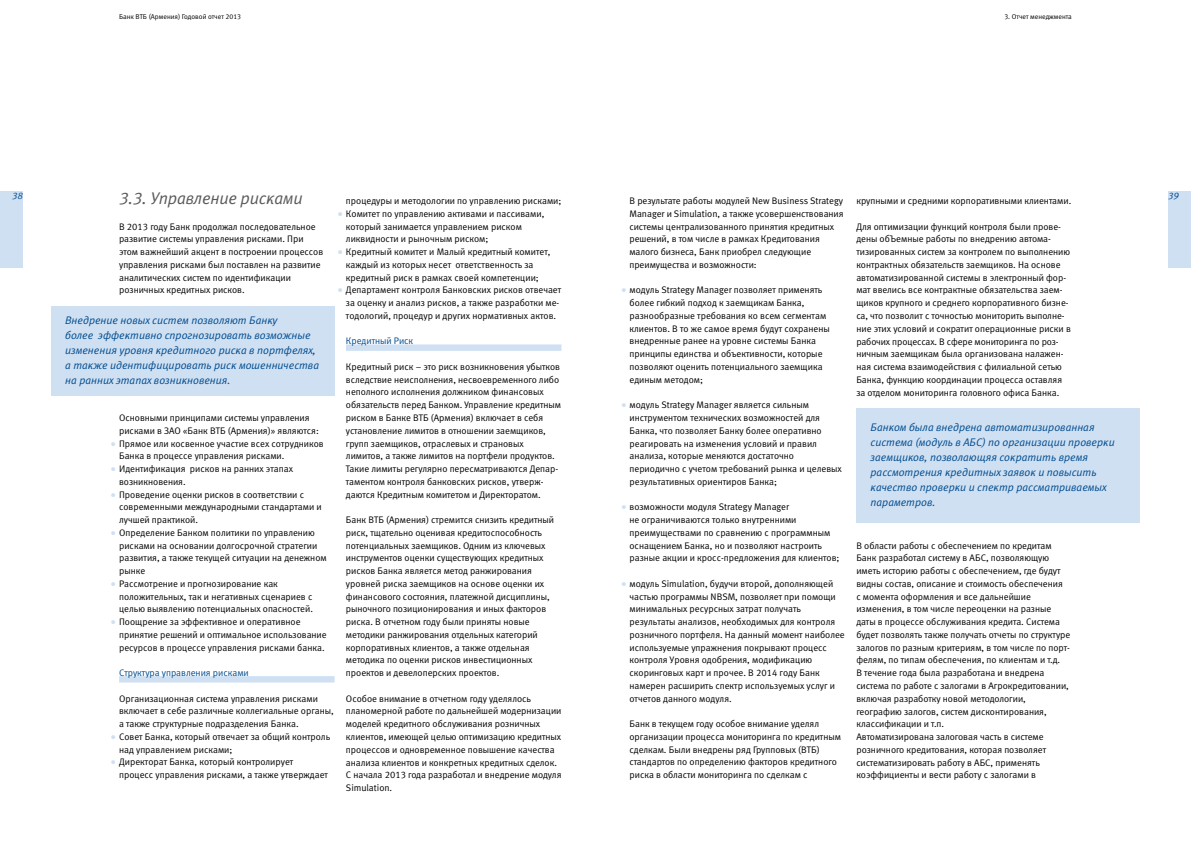
<style>
.page{position:relative;width:1191px;height:842px;background:#fff}
.page>*{position:absolute;margin:0;border:0;box-sizing:border-box;transform-origin:0 0}
.t1{font:italic 17px "Meta Normal Cyr LF";letter-spacing:-.01em;color:#58595b}
.t2{font:italic 11px/15px "Meta Normal LFC";color:#004b8d}
.t3{font:9.5px/12.8px "Meta Normal LFC";color:#000}
.t4{font:9.5px/12.8px "Meta Normal Cyr LF";color:#000}
.t5{font:9.5px "Meta Normal LFC";color:#004b8d}
.t6{font:italic 9.5px "Meta Normal Cyr LF";color:#004b8d}
.t7{font:7px "Meta Normal LFC";color:#000}
.s1{font-size:11px;color:#cfe0f3}
</style>
<div class="page">
<div style="left:1168px;top:191px;width:23px;height:77px;background:#cfe0f3"></div>
<div style="left:0;top:191px;width:23px;height:77px;background:#cfe0f3"></div>
<div style="left:119px;top:676px;width:215px;height:6px;background:#cfe0f3"></div>
<div style="left:346px;top:344px;width:215px;height:7px;background:#cfe0f3"></div>
<div style="left:51px;top:306px;width:283px;height:89px;background:#cfe0f3"></div>
<div style="left:856px;top:408px;width:284px;height:115px;background:#cfe0f3"></div>
<p class="t7" style="left:119px;top:13px;width:124px">Банк ВТБ (Армения) Годовой отчет 2013</p>
<p class="t7" style="left:1004px;top:13px;width:69px">3. Отчет менеджмента</p>
<h1 class="t1" style="left:119px;top:189px;width:185px">3.3. Управление рисками</h1>
<p class="t3" style="left:119px;top:220px;width:206px">В 2013 году Банк продолжал последовательное развитие системы управления рисками. При этом важнейший акцент в построении процессов управления рисками был поставлен на развитие аналитических систем по идентификации розничных кредитных рисков.</p>
<p class="t6" style="left:12px;top:190px;width:12px">38</p>
<p class="t6" style="left:1168px;top:190px;width:12px">39</p>
<p class="t3" style="left:629px;top:194px;width:216px">В результате работы модулей New Business Strategy Manager и Simulation, а также усовершенствования системы централизованного принятия кредитных решений, в том числе в рамках Кредитования малого бизнеса, Банк приобрел следующие преимущества и возможности:</p>
<p class="t4" style="left:629px;top:284px;width:202px;text-indent:-9px"><span class="s1">•</span> модуль Strategy Manager позволяет применять более гибкий подход к заемщикам Банка, разнообразные требования ко всем сегментам клиентов. В то же самое время будут сохранены внедренные ранее на уровне системы Банка принципы единства и объективности, которые позволяют оценить потенциального заемщика единым методом;</p>
<p class="t4" style="left:629px;top:398px;width:214px;text-indent:-9px"><span class="s1">•</span> модуль Strategy Manager является сильным инструментом технических возможностей для Банка, что позволяет Банку более оперативно реагировать на изменения условий и правил анализа, которые меняются достаточно периодично с учетом требований рынка и целевых результативных ориентиров Банка;</p>
<p class="t4" style="left:629px;top:501px;width:211px;text-indent:-9px"><span class="s1">•</span> возможности модуля Strategy Manager<br>не ограничиваются только внутренними преимуществами по сравнению с программным оснащением Банка, но и позволяют настроить разные акции и кросс-предложения для клиентов;</p>
<p class="t4" style="left:629px;top:577px;width:217px;text-indent:-9px"><span class="s1">•</span> модуль Simulation, будучи второй, дополняющей частью программы NBSM, позволяет при помощи минимальных ресурсных затрат получать результаты анализов, необходимых для контроля розничного портфеля. На данный момент наиболее используемые упражнения покрывают процесс контроля Уровня одобрения, модификацию скоринговых карт и прочее. В 2014 году Банк намерен расширить спектр используемых услуг и отчетов данного модуля.</p>
<p class="t3" style="left:629px;top:717px;width:213px">Банк в текущем году особое внимание уделял организации процесса мониторинга по кредитным сделкам. Были внедрены ряд Групповых (ВТБ) стандартов по определению факторов кредитного риска в области мониторинга по сделкам с</p>
<p class="t4" style="left:346px;top:194px;width:217px">процедуры и методологии по управлению рисками;</p>
<p class="t4" style="left:346px;top:207px;width:200px;text-indent:-9px"><span class="s1">•</span> Комитет по управлению активами и пассивами, который занимается управлением риском ликвидности и рыночным риском;</p>
<p class="t4" style="left:346px;top:245px;width:206px;text-indent:-9px"><span class="s1">•</span> Кредитный комитет и Малый кредитный комитет, каждый из которых несет ответственность за кредитный риск в рамках своей компетенции;</p>
<p class="t4" style="left:346px;top:284px;width:217px;text-indent:-9px"><span class="s1">•</span> Департамент контроля Банковских рисков отвечает за оценку и анализ рисков, а также разработки ме&shy;тодологий, процедур и других нормативных актов.</p>
<p class="t5" style="left:346px;top:336px;width:69px">Кредитный Риск</p>
<p class="t3" style="left:346px;top:360px;width:217px">Кредитный риск – это риск возникновения убытков вследствие неисполнения, несвоевременного либо неполного исполнения должником финансовых обязательств перед Банком. Управление кредитным риском в Банке ВТБ (Армения) включает в себя установление лимитов в отношении заемщиков, групп заемщиков, отраслевых и страновых лимитов, а также лимитов на портфели продуктов.<br>Такие лимиты регулярно пересматриваются Депар&shy;таментом контроля банковских рисков, утверж&shy;даются Кредитным комитетом и Директоратом.</p>
<p class="t3" style="left:346px;top:513px;width:210px">Банк ВТБ (Армения) стремится снизить кредитный риск, тщательно оценивая кредитоспособность потенциальных заемщиков. Одним из ключевых инструментов оценки существующих кредитных рисков Банка является метод ранжирования уровней риска заемщиков на основе оценки их финансового состояния, платежной дисциплины, рыночного позиционирования и иных факторов риска. В отчетном году были приняты новые методики ранжирования отдельных категорий корпоративных клиентов, а также отдельная методика по оценки рисков инвестиционных проектов и девелоперских проектов.</p>
<p class="t3" style="left:346px;top:692px;width:217px">Особое внимание в отчетном году уделялось планомерной работе по дальнейшей модернизации моделей кредитного обслуживания розничных клиентов, имеющей целью оптимизацию кредитных процессов и одновременное повышение качества анализа клиентов и конкретных кредитных сделок.<br>С начала 2013 года разработал и внедрение модуля Simulation.</p>
<p class="t3" style="left:856px;top:194px;width:216px">крупными и средними корпоративными клиентами.</p>
<p class="t3" style="left:856px;top:220px;width:216px">Для оптимизации функций контроля были прове&shy;дены обЪемные работы по внедрению автома&shy;тизированных систем за контролем по выполнению контрактных обязательств заемщиков. На основе автоматизированной системы в электронный фор&shy;мат ввелись все контрактные обязательства заем&shy;щиков крупного и среднего корпоративного бизне&shy;са, что позволит с точностью мониторить выполне&shy;ние этих условий и сократит операционные риски в рабочих процессах. В сфере мониторинга по роз&shy;ничным заемщикам была организована налажен&shy;ная система взаимодействия с филиальной сетью Банка, функцию координации процесса оставляя за отделом мониторинга головного офиса Банка.</p>
<p class="t2" style="left:65px;top:312px;width:255px">Внедрение новых систем позволяют Банку<br>более эффективно спрогнозировать возможные изменения уровня кредитного риска в портфелях, а также идентифицировать риск мошенничества на ранних этапах возникновения.</p>
<p class="t3" style="left:119px;top:411px;width:201px">Основными принципами системы управления рисками в ЗАО «Банк ВТБ (Армения)» являются:</p>
<p class="t4" style="left:119px;top:437px;width:206px;text-indent:-9px"><span class="s1">•</span> Прямое или косвенное участие всех сотрудников<br>Банка в процессе управления рисками.</p>
<p class="t4" style="left:119px;top:462px;width:175px;text-indent:-9px"><span class="s1">•</span> Идентификация рисков на ранних этапах возникновения.</p>
<p class="t4" style="left:119px;top:488px;width:204px;text-indent:-9px"><span class="s1">•</span> Проведение оценки рисков в соответствии с современными международными стандартами и лучшей практикой.</p>
<p class="t4" style="left:119px;top:526px;width:209px;text-indent:-9px"><span class="s1">•</span> Определение Банком политики по управлению рисками на основании долгосрочной стратегии развития, а также текущей ситуации на денежном рынке</p>
<p class="t4" style="left:119px;top:577px;width:195px;text-indent:-9px"><span class="s1">•</span> Рассмотрение и прогнозирование как положительных, так и негативных сценариев с целью выявлению потенциальных опасностей.</p>
<p class="t4" style="left:119px;top:615px;width:209px;text-indent:-9px"><span class="s1">•</span> Поощрение за эффективное и оперативное принятие решений и оптимальное использование ресурсов в процессе управления рисками банка.</p>
<p class="t5" style="left:119px;top:667px;width:131px">Структура управления рисками</p>
<p class="t3" style="left:119px;top:692px;width:216px">Организационная система управления рисками включает в себе различные коллегиальные органы, а также структурные подразделения Банка.</p>
<p class="t4" style="left:119px;top:730px;width:213px;text-indent:-9px"><span class="s1">•</span> Совет Банка, который отвечает за общий контроль над управлением рисками;</p>
<p class="t4" style="left:119px;top:756px;width:210px;text-indent:-9px"><span class="s1">•</span> Директорат Банка, который контролирует процесс управления рисками, а также утверждает</p>
<p class="t2" style="left:870px;top:420px;width:246px">Банком была внедрена автоматизированная система (модуль в АБС) по организации проверки заемщиков, позволающяя сократить время рассмотрения кредитных заявок и повысить качество проверки и спектр рассматриваемых параметров.</p>
<p class="t3" style="left:856px;top:539px;width:215px">В области работы с обеспечением по кредитам Банк разработал систему в АБС, позволяющую иметь историю работы с обеспечением, где будут видны состав, описание и стоимость обеспечения<br>с момента оформления и все дальнейшие изменения, в том числе переоценки на разные даты в процессе обслуживания кредита. Система будет позволять также получать отчеты по структуре залогов по разным критериям, в том числе по порт&shy;фелям, по типам обеспечения, по клиентам и т.д.<br>В течение года была разработана и внедрена система по работе с залогами в Агрокредитовании, включая разработку новой методологии, географию залогов, систем дисконтирования, классификации и т.п.<br>Автоматизирована залоговая часть в системе розничного кредитования, которая позволяет систематизировать работу в АБС, применять коэффициенты и вести работу с залогами в</p>
</div>
